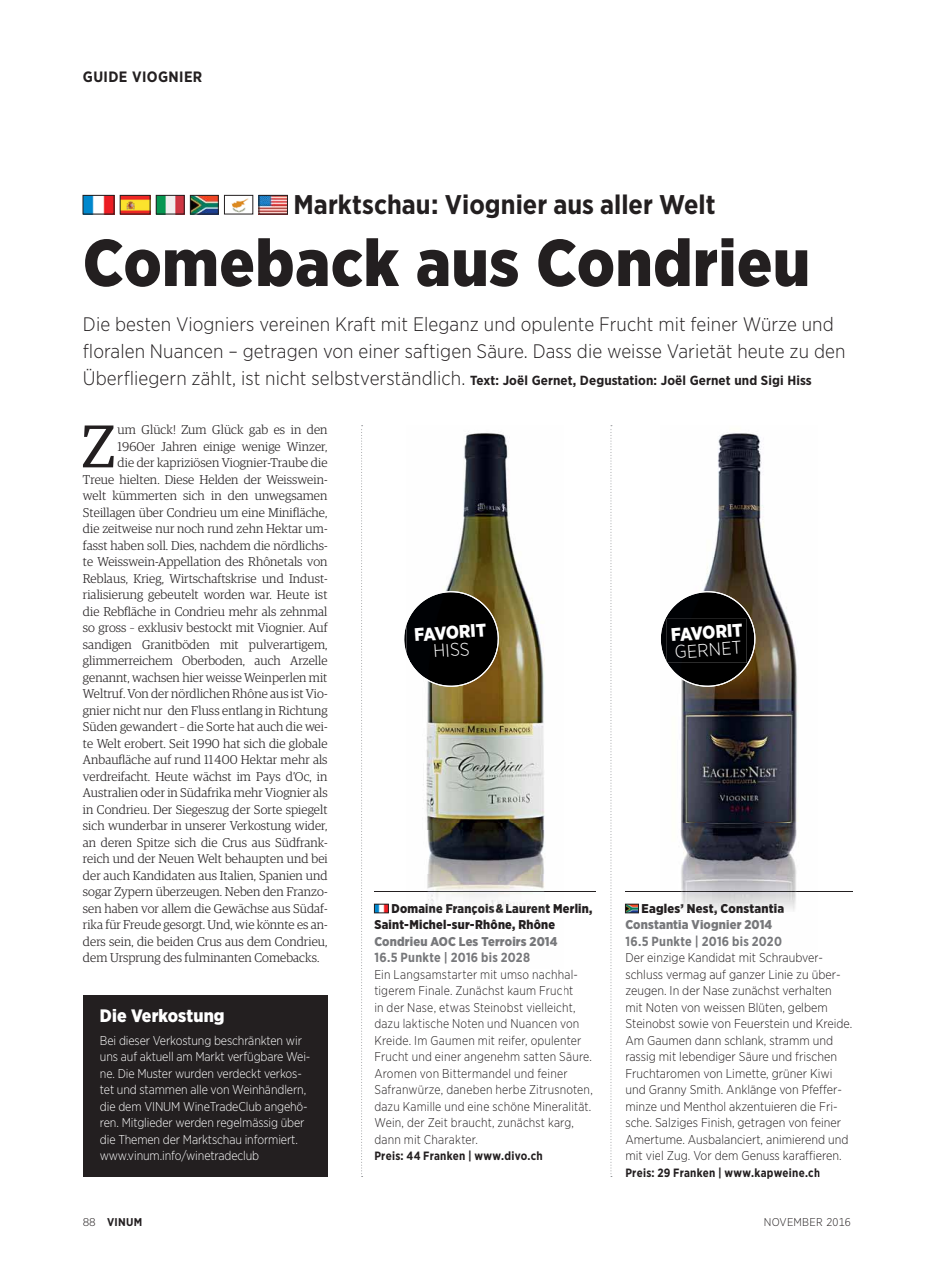
<style>
.page{position:relative;width:936px;height:1263px;background:#fff}
.page>*{position:absolute;margin:0;border:0;box-sizing:border-box;transform-origin:0 0}
.t1{font:900 66px "Gotham Narrow";letter-spacing:.01em;color:#231f20}
.t2{font:60.3px "Guardian Egyp";color:#231f20}
.t3{font:700 27px "Gotham Narrow";color:#231f20}
.t4{font:300 19.5px/27px "Gotham Narrow";letter-spacing:.005em;color:#231f20}
.t5{font:900 18.15px "Gotham Narrow";color:#fff}
.t6{font:300 18.15px "Gotham Narrow";color:#fff}
.t7{font:900 18px "Gotham Narrow";letter-spacing:.005em;color:#fff}
.t8{font:700 15px "Gotham Narrow";letter-spacing:.025em;color:#231f20}
.t9{font:700 13.2px "Gotham Narrow";letter-spacing:.005em;color:#231f20}
.t10{font:700 13.2px "Gotham Narrow";letter-spacing:.02em;color:#77787b;scale:.95 1}
.t11{font:300 12.75px "Guardian Egyp";letter-spacing:.005em;color:#231f20}
.t12{font:300 12.75px/16.5px "Gotham Narrow";color:#231f20}
.t13{font:300 12.75px/16.5px "Gotham Narrow";color:#231f20;scale:.95 1}
.t14{font:300 12.75px/16.5px "Gotham Narrow";letter-spacing:-.01em;color:#fff}
.t15{font:900 12.75px/16.5px "Gotham Narrow";letter-spacing:.015em;color:#77787b}
.t16{font:900 12.75px/16.5px "Gotham Narrow";letter-spacing:.02em;color:#231f20}
.t17{font:700 12px "Gotham Narrow";letter-spacing:.02em;color:#231f20;scale:.95 1}
.t18{font:300 11.25px "Gotham Narrow";letter-spacing:.02em;color:#231f20}
.t19{font:700 11.25px "Gotham Narrow";letter-spacing:.02em;color:#231f20}
.s1{font-weight:300;font-size:19.5px}
.s2{font-weight:300}
.s3{color:#2a2828}
.s4{color:#323031}
.s5{color:#2a2728}
.s6{color:#313031}
.s7{color:#282626}
.s8{color:#292627}
.s9{color:#2b2829}
.s10{color:#231f20}
.s11{color:#262324}
.s12{color:#242022}
.s13{color:#242021}
.s14{color:#252223}
</style>
<div class="page">
<svg style="left:361px;top:425px;width:1px;height:752px"></svg>
<svg style="left:610px;top:425px;width:2px;height:752px"></svg>
<div style="left:83px;top:995px;width:244px;height:182px;background:#231f20"></div>
<hr style="left:374px;top:891px;width:221px;height:1px;background:#231f20">
<img style="left:376px;top:906px;width:10px;height:5px">
<div style="left:374px;top:904px;width:14px;height:9px;border:1px solid #231f20"></div>
<hr style="left:625px;top:891px;width:228px;height:1px;background:#231f20">
<svg style="left:627px;top:906px;width:9px;height:5px"></svg>
<div style="left:625px;top:904px;width:13px;height:9px;border:1px solid #231f20"></div>
<img style="left:423px;top:433px;width:122px;height:397px">
<img style="left:681px;top:433px;width:117px;height:397px">
<img style="left:427px;top:874px;width:117px;height:30px">
<img style="left:427px;top:891px;width:117px;height:1px">
<img style="left:431px;top:904px;width:99px;height:6px">
<img style="left:427px;top:830px;width:118px;height:44px">
<img style="left:681px;top:874px;width:115px;height:37px">
<img style="left:681px;top:891px;width:116px;height:1px">
<img style="left:681px;top:904px;width:102px;height:7px">
<img style="left:680px;top:830px;width:117px;height:44px">
<img style="left:85px;top:197px;width:27px;height:15px">
<div style="left:83px;top:195px;width:31px;height:19px;border:1px solid #231f20"></div>
<img style="left:122px;top:197px;width:26px;height:15px">
<div style="left:120px;top:195px;width:30px;height:19px;border:1px solid #231f20"></div>
<img style="left:158px;top:197px;width:24px;height:15px">
<div style="left:156px;top:195px;width:28px;height:19px;border:1px solid #231f20"></div>
<img style="left:192px;top:197px;width:24px;height:15px">
<div style="left:190px;top:195px;width:28px;height:19px;border:1px solid #231f20"></div>
<img style="left:231px;top:198px;width:18px;height:14px">
<div style="left:224px;top:195px;width:29px;height:19px;border:1px solid #231f20"></div>
<img style="left:261px;top:197px;width:24px;height:15px">
<div style="left:259px;top:195px;width:28px;height:19px;border:1px solid #231f20"></div>
<svg style="left:404px;top:589px;width:96px;height:99px"></svg>
<div style="left:410px;top:619px;width:80px;height:43px;background:#000"></div>
<svg style="left:661px;top:589px;width:96px;height:99px;background:#302d2a"></svg>
<p class="t8" style="left:83px;top:67px;width:121px">GUIDE VIOGNIER</p>
<h3 class="t3" style="left:293px;top:187px;width:423px">Marktschau: Viognier aus aller Welt</h3>
<h1 class="t1" style="left:83px;top:219px;width:728px">Comeback aus Condrieu</h1>
<h3 class="t4" style="left:83px;top:310px;width:764px">Die besten Viogniers vereinen Kraft mit Eleganz und opulente Frucht mit feiner Würze und floralen Nuancen – getragen von einer saftigen Säure. Dass die weisse Varietät heute zu den</h3>
<p class="t9" style="left:83px;top:372px;width:730px"><span class="s1">Überfliegern zählt, ist nicht selbstverständlich.</span> Text: Joël Gernet, Degustation: Joël Gernet und Sigi Hiss</p>
<h2 class="t2" style="left:82px;top:405px;width:33px">Z</h2>
<p class="t11" style="left:118px;top:421px;width:211px">um Glück! Zum Glück gab es in den</p>
<p class="t11" style="left:118px;top:438px;width:211px">1960er Jahren einige wenige Winzer,</p>
<p class="t11" style="left:118px;top:454px;width:211px">die der kapriziösen Viognier-Traube die</p>
<p class="t11" style="left:83px;top:471px;width:246px">Treue hielten. Diese Helden der Weisswein-</p>
<p class="t11" style="left:83px;top:487px;width:246px">welt kümmerten sich in den unwegsamen</p>
<p class="t11" style="left:83px;top:504px;width:246px">Steillagen über Condrieu um eine Minifläche,</p>
<p class="t11" style="left:83px;top:520px;width:246px">die zeitweise nur noch rund zehn Hektar um-</p>
<p class="t11" style="left:83px;top:537px;width:246px">fasst haben soll. Dies, nachdem die nördlichs-</p>
<p class="t11" style="left:83px;top:553px;width:246px">te Weisswein-Appellation des Rhônetals von</p>
<p class="t11" style="left:83px;top:570px;width:246px">Reblaus, Krieg, Wirtschaftskrise und Indust-</p>
<p class="t11" style="left:83px;top:586px;width:246px">rialisierung gebeutelt worden war. Heute ist</p>
<p class="t11" style="left:83px;top:603px;width:246px">die Rebfläche in Condrieu mehr als zehnmal</p>
<p class="t11" style="left:83px;top:619px;width:246px">so gross – exklusiv bestockt mit Viognier. Auf</p>
<p class="t11" style="left:83px;top:636px;width:246px">sandigen Granitböden mit pulverartigem,</p>
<p class="t11" style="left:83px;top:652px;width:246px">glimmerreichem Oberboden, auch Arzelle</p>
<p class="t11" style="left:83px;top:669px;width:246px">genannt, wachsen hier weisse Weinperlen mit</p>
<p class="t11" style="left:83px;top:685px;width:246px">Weltruf. Von der nördlichen Rhône aus ist Vio-</p>
<p class="t11" style="left:83px;top:702px;width:246px">gnier nicht nur den Fluss entlang in Richtung</p>
<p class="t11" style="left:83px;top:718px;width:246px">Süden gewandert – die Sorte hat auch die wei-</p>
<p class="t11" style="left:83px;top:735px;width:246px">te Welt erobert. Seit 1990 hat sich die globale</p>
<p class="t11" style="left:83px;top:751px;width:246px">Anbaufläche auf rund 11400 Hektar mehr als</p>
<p class="t11" style="left:83px;top:768px;width:246px">verdreifacht. Heute wächst im Pays d’Oc, in</p>
<p class="t11" style="left:83px;top:784px;width:246px">Australien oder in Südafrika mehr Viognier als</p>
<p class="t11" style="left:83px;top:801px;width:246px">in Condrieu. Der Siegeszug der Sorte spiegelt</p>
<p class="t11" style="left:83px;top:817px;width:246px">sich wunderbar in unserer Verkostung wider,</p>
<p class="t11" style="left:83px;top:834px;width:246px">an deren Spitze sich die Crus aus Südfrank-</p>
<p class="t11" style="left:83px;top:850px;width:246px">reich und der Neuen Welt behaupten und bei</p>
<p class="t11" style="left:83px;top:867px;width:246px">der auch Kandidaten aus Italien, Spanien und</p>
<p class="t11" style="left:83px;top:883px;width:246px">sogar Zypern überzeugen. Neben den Franzo-</p>
<p class="t11" style="left:83px;top:900px;width:246px">sen haben vor allem die Gewächse aus Südaf-</p>
<p class="t11" style="left:83px;top:916px;width:246px">rika für Freude gesorgt. Und, wie könnte es an-</p>
<p class="t11" style="left:83px;top:933px;width:246px">ders sein, die beiden Crus aus dem Condrieu,</p>
<p class="t11" style="left:83px;top:949px;width:238px">dem Ursprung des fulminanten Comebacks.</p>
<h3 class="t7" style="left:100px;top:1004px;width:126px">Die Verkostung</h3>
<p class="t14" style="left:100px;top:1032px;width:212px">Bei dieser Verkostung beschränkten wir uns auf aktuell am Markt verfügbare Wei&shy;ne. Die Muster wurden verdeckt verkos&shy;tet und stammen alle von Weinhändlern, die dem VINUM WineTradeClub angehö&shy;ren. Mitglieder werden regelmässig über die Themen der Marktschau informiert. www.vinum.info/winetradeclub</p>
<p class="t19" style="left:83px;top:1215px;width:61px"><span class="s2">88</span> VINUM</p>
<h3 class="t5" style="left:413px;top:623px;width:73px;rotate:-4deg">FAVORIT</h3>
<h3 class="t6" style="left:432px;top:640px;width:38px;rotate:-4deg">HISS</h3>
<h3 class="t5" style="left:670px;top:623px;width:73px;rotate:-4deg">FAVORIT</h3>
<h3 class="t6" style="left:674px;top:641px;width:68px;rotate:-4deg">GERNET</h3>
<p class="t16" style="left:374px;top:900px;width:219px;text-indent:17px">Domain<span class="s3">e</span> <span class="s4">F</span><span class="s5">ranço</span><span class="s6">i</span><span class="s7">s</span><span class="s4">&amp;L</span><span class="s8">au</span><span class="s3">re</span><span class="s9">n</span>t Merlin,<br>Saint-Michel-sur-Rhône, Rhône</p>
<p class="t15" style="left:374px;top:933px;width:184px">Condrieu AOC Les Terroirs 2014</p>
<p class="t10" style="left:374px;top:949px;width:165px">16.5 Punkte | 2016 bis 2028</p>
<p class="t13" style="left:374px;top:966px;width:231px">Ein Langsamstarter mit umso nachhal&shy;tigerem Finale. Zunächst kaum Frucht<br>in der Nase, etwas Steinobst vielleicht, dazu laktische Noten und Nuancen von Kreide. Im Gaumen mit reifer, opulenter Frucht und einer angenehm satten Säure.<br>Aromen von Bittermandel und feiner Safranwürze, daneben herbe Zitrusnoten, dazu Kamille und eine schöne Mineralität.<br>Wein, der Zeit braucht, zunächst karg, dann mit Charakter.</p>
<p class="t17" style="left:374px;top:1148px;width:179px">Preis: 44 Franken | www.divo.ch</p>
<p class="t15" style="left:625px;top:900px;width:160px;text-indent:16px"><span class="s10">Eagles’</span> <span class="s11">N</span><span class="s12">es</span><span class="s13">t, Const</span><span class="s12">an</span><span class="s14">tia<br></span>Constantia Viognier 2014</p>
<p class="t10" style="left:625px;top:933px;width:166px">16.5 Punkte | 2016 bis 2020</p>
<p class="t12" style="left:625px;top:949px;width:228px">Der einzige Kandidat mit Schraubver&shy;schluss vermag auf ganzer Linie zu über&shy;zeugen. In der Nase zunächst verhalten mit Noten von weissen Blüten, gelbem Steinobst sowie von Feuerstein und Kreide.<br>Am Gaumen dann schlank, stramm und rassig mit lebendiger Säure und frischen Fruchtaromen von Limette, grüner Kiwi und Granny Smith. Anklänge von Pfeffer&shy;minze und Menthol akzentuieren die Fri&shy;sche. Salziges Finish, getragen von feiner Amertume. Ausbalanciert, animierend und mit viel Zug. Vor dem Genuss karaffie</p>
<p class="t12" style="left:805px;top:1147px;width:38px">f ren.</p>
<p class="t17" style="left:625px;top:1165px;width:206px">Preis: 29 Franken | www.kapweine.ch</p>
<p class="t18" style="left:763px;top:1215px;width:88px">NOVEMBER 2016</p>
</div>
